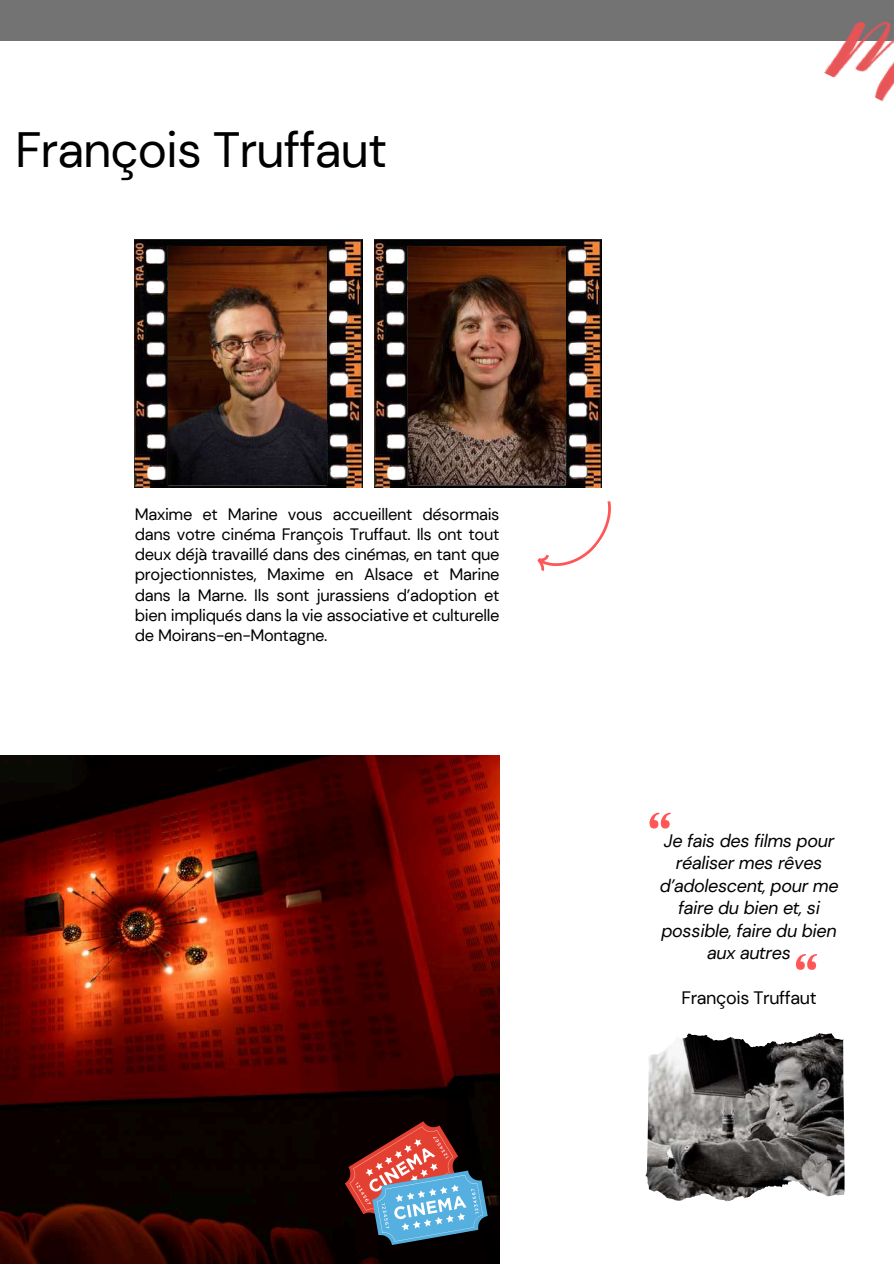
<style>
.page{position:relative;width:894px;height:1264px;background:#fff}
.page>*{position:absolute;margin:0;border:0;box-sizing:border-box;transform-origin:0 0}
.t1{font:300 136.95px "Best";color:#ff5757}
.t2{font:49.5px "DM Sans";letter-spacing:-.02em;color:#000}
.t3{font:italic 18px/22.5px "DM Sans";letter-spacing:-.02em;color:#000;text-align:center}
.t4{font:18px "DM Sans";letter-spacing:-.02em;color:#000}
.t5{font:16.5px/20.2px "DM Sans";letter-spacing:-.02em;color:#000;text-align:justify}
</style>
<div class="page">
<div style="left:0;top:0;width:893px;height:41px;background:#737373"></div>
<img style="left:824px;top:21px;width:69px;height:81px">
<svg style="left:537px;top:501px;width:74px;height:70px"></svg>
<img style="left:0;top:755px;width:499px;height:508px">
<svg style="left:344px;top:1121px;width:143px;height:123px;background:#6a5b67"></svg>
<img style="left:691px;top:1033px;width:153px;height:148px">
<img style="left:374px;top:239px;width:227px;height:248px">
<img style="left:408px;top:247px;width:157px;height:237px">
<img style="left:135px;top:239px;width:227px;height:248px">
<img style="left:169px;top:247px;width:157px;height:237px">
<h2 class="t2" style="left:15px;top:118px;width:373px">François Truffaut</h2>
<p class="t5" style="left:135px;top:504px;width:366px">Maxime et Marine vous accueillent désormais dans votre cinéma François Truffaut. Ils ont tout deux déjà travaillé dans des cinémas, en tant que projectionnistes, Maxime en Alsace et Marine dans la Marne. Ils sont jurassiens d’adoption et bien impliqués dans la vie associative et culturelle de Moirans-en-Montagne.</p>
<h1 class="t1" style="left:645px;top:785px;width:33px">“</h1>
<p class="t3" style="left:659px;top:829px;width:180px">Je fais des films pour réaliser mes rêves d’adolescent, pour me faire du bien et, si possible, faire du bien aux autres</p>
<p class="t4" style="left:681px;top:986px;width:137px">François Truffaut</p>
<h1 class="t1" style="left:791px;top:926px;width:33px">“</h1>
</div>
